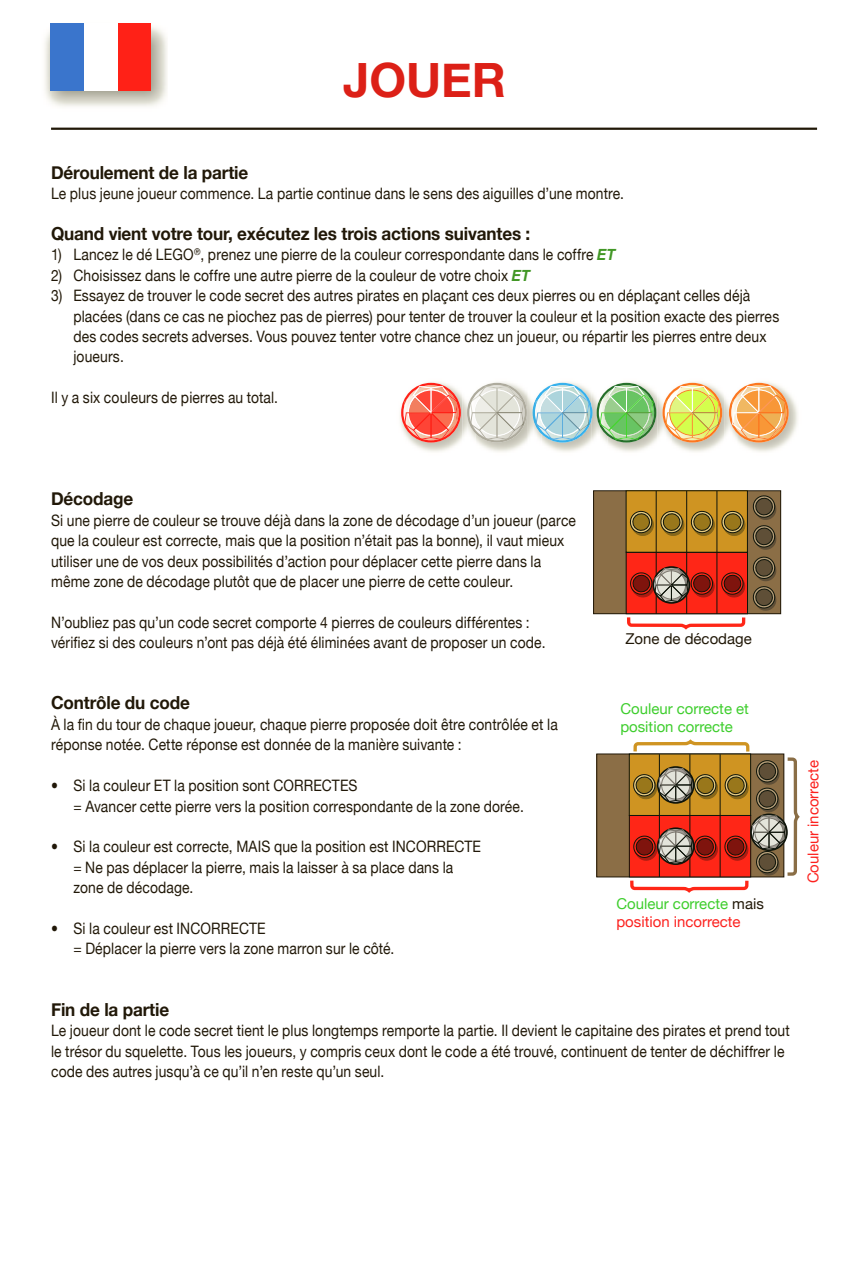
<style>
.page{position:relative;width:849px;height:1276px;background:#fff}
.page>*{position:absolute;margin:0;border:0;box-sizing:border-box;transform-origin:0 0}
.t1{font:700 47.25px "Helvetica Neue";color:#dc2017}
.t2{font:700 18px "Helvetica Neue";letter-spacing:-.01em;color:#211808;scale:.95 1}
.t3{font:15.75px/20.5px "Helvetica Neue";letter-spacing:.01em;color:#211808;scale:.88 1}
.t4{font:14.85px/18px "Helvetica Neue";color:#fc221f}
.t5{font:14.85px/18px "Helvetica Neue";color:#3ece2d}
.t6{font:14.85px "Helvetica Neue";color:#211808}
.s1{font-weight:700;font-style:italic;color:#429726}
.s2{color:#3ece2d}
.s3{color:#211808}
</style>
<div class="page">
<div style="left:593px;top:491px;width:187px;height:123px;background:#8b6e46"></div>
<div style="left:593px;top:490px;width:187px;height:124px;border:1px solid #211808"></div>
<div style="left:626px;top:552px;width:121px;height:62px;background:#ff2617"></div>
<div style="left:625px;top:552px;width:122px;height:62px;border:1px solid #0e140a"></div>
<div style="left:626px;top:491px;width:121px;height:61px;background:#cf9422"></div>
<div style="left:625px;top:490px;width:122px;height:62px;border:1px solid #0e140a"></div>
<svg style="left:629px;top:510px;width:24px;height:26px"></svg>
<svg style="left:690px;top:510px;width:24px;height:26px"></svg>
<svg style="left:721px;top:510px;width:24px;height:26px"></svg>
<svg style="left:721px;top:572px;width:24px;height:26px"></svg>
<svg style="left:625px;top:614px;width:121px;height:16px"></svg>
<svg style="left:660px;top:510px;width:24px;height:26px"></svg>
<hr style="left:655px;top:491px;width:1px;height:123px;background:#0e140a">
<hr style="left:686px;top:491px;width:1px;height:123px;background:#0e140a">
<hr style="left:716px;top:491px;width:1px;height:123px;background:#0e140a">
<div style="left:652px;top:566px;width:38px;height:38px;border:2px solid #0e140a;border-radius:50%"></div>
<svg style="left:630px;top:568px;width:84px;height:34px"></svg>
<svg style="left:752px;top:495px;width:24px;height:116px"></svg>
<div style="left:596px;top:754px;width:187px;height:123px;background:#8b6e46"></div>
<svg style="left:628px;top:739px;width:172px;height:154px"></svg>
<img style="left:44px;top:23px;width:123px;height:84px">
<div style="left:117px;top:24px;width:34px;height:67px;background:#ff2117"></div>
<div style="left:50px;top:24px;width:34px;height:67px;background:#3a75cc"></div>
<div style="left:84px;top:24px;width:33px;height:67px;background:#fff"></div>
<hr style="left:51px;top:128px;width:765px;height:2px;background:#211808">
<img style="left:400px;top:382px;width:62px;height:70px">
<img style="left:462px;top:382px;width:336px;height:70px">
<img style="left:591px;top:382px;width:16px;height:70px">
<img style="left:527px;top:382px;width:14px;height:70px">
<img style="left:657px;top:382px;width:14px;height:70px">
<img style="left:724px;top:382px;width:13px;height:70px">
<svg style="left:728px;top:383px;width:60px;height:59px;background:#f5b87d"></svg>
<svg style="left:532px;top:383px;width:124px;height:59px"></svg>
<svg style="left:467px;top:383px;width:59px;height:59px"></svg>
<svg style="left:401px;top:383px;width:60px;height:59px;background:#f7887b"></svg>
<svg style="left:662px;top:383px;width:60px;height:59px;background:#e6de80"></svg>
<h1 class="t1" style="left:343px;top:51px;width:164px">JOUER</h1>
<p class="t2" style="left:51px;top:161px;width:209px">Déroulement de la partie</p>
<p class="t3" style="left:51px;top:183px;width:652px">Le plus jeune joueur commence. La partie continue dans le sens des aiguilles d’une montre.</p>
<p class="t2" style="left:51px;top:222px;width:506px">Quand vient votre tour, exécutez les trois actions suivantes :</p>
<p class="t3" style="left:51px;top:244px;width:642px">1) Lancez le dé LEGO<sup>®</sup>, prenez une pierre de la couleur correspondante dans le coffre <span class="s1">ET</span></p>
<p class="t3" style="left:51px;top:265px;width:546px">2) Choisissez dans le coffre une autre pierre de la couleur de votre choix <span class="s1">ET</span></p>
<p class="t3" style="left:73px;top:285px;width:803px;text-indent:-22px">3) Essayez de trouver le code secret des autres pirates en plaçant ces deux pierres ou en déplaçant celles déjà placées (dans ce cas ne piochez pas de pierres) pour tenter de trouver la couleur et la position exacte des pierres des codes secrets adverses. Vous pouvez tenter votre chance chez un joueur, ou répartir les pierres entre deux joueurs.</p>
<p class="t3" style="left:51px;top:387px;width:259px">Il y a six couleurs de pierres au total.</p>
<p class="t2" style="left:51px;top:488px;width:88px">Décodage</p>
<p class="t3" style="left:51px;top:509px;width:598px">Si une pierre de couleur se trouve déjà dans la zone de décodage d’un joueur (parce que la couleur est correcte, mais que la position n’était pas la bonne), il vaut mieux utiliser une de vos deux possibilités d’action pour déplacer cette pierre dans la même zone de décodage plutôt que de placer une pierre de cette couleur.</p>
<p class="t3" style="left:51px;top:612px;width:563px">N’oubliez pas qu’un code secret comporte 4 pierres de couleurs différentes : vérifiez si des couleurs n’ont pas déjà été éliminées avant de proposer un code.</p>
<p class="t2" style="left:51px;top:692px;width:147px">Contrôle du code</p>
<p class="t3" style="left:51px;top:714px;width:577px">À la fin du tour de chaque joueur, chaque pierre proposée doit être contrôlée et la réponse notée. Cette réponse est donnée de la manière suivante :</p>
<p class="t3" style="left:73px;top:775px;width:513px;text-indent:-22px">• Si la couleur ET la position sont CORRECTES<br>= Avancer cette pierre vers la position correspondante de la zone dorée.</p>
<p class="t3" style="left:73px;top:836px;width:464px;text-indent:-22px">• Si la couleur est correcte, MAIS que la position est INCORRECTE = Ne pas déplacer la pierre, mais la laisser à sa place dans la zone de décodage.</p>
<p class="t3" style="left:73px;top:918px;width:366px;text-indent:-22px">• Si la couleur est INCORRECTE<br>= Déplacer la pierre vers la zone marron sur le côté.</p>
<p class="t6" style="left:625px;top:630px;width:128px">Zone de décodage</p>
<p class="t5" style="left:620px;top:699px;width:130px">Couleur correcte et position correcte</p>
<p class="t4" style="left:616px;top:895px;width:149px"><span class="s2">Couleur correcte</span> <span class="s3">mais </span>position incorrecte</p>
<p class="t2" style="left:51px;top:998px;width:126px">Fin de la partie</p>
<p class="t3" style="left:51px;top:1020px;width:840px">Le joueur dont le code secret tient le plus longtemps remporte la partie. Il devient le capitaine des pirates et prend tout le trésor du squelette. Tous les joueurs, y compris ceux dont le code a été trouvé, continuent de tenter de déchiffrer le code des autres jusqu’à ce qu’il n’en reste qu’un seul.</p>
<p class="t4" style="left:803px;top:883px;width:125px;rotate:-90deg">Couleur incorrecte</p>
</div>
